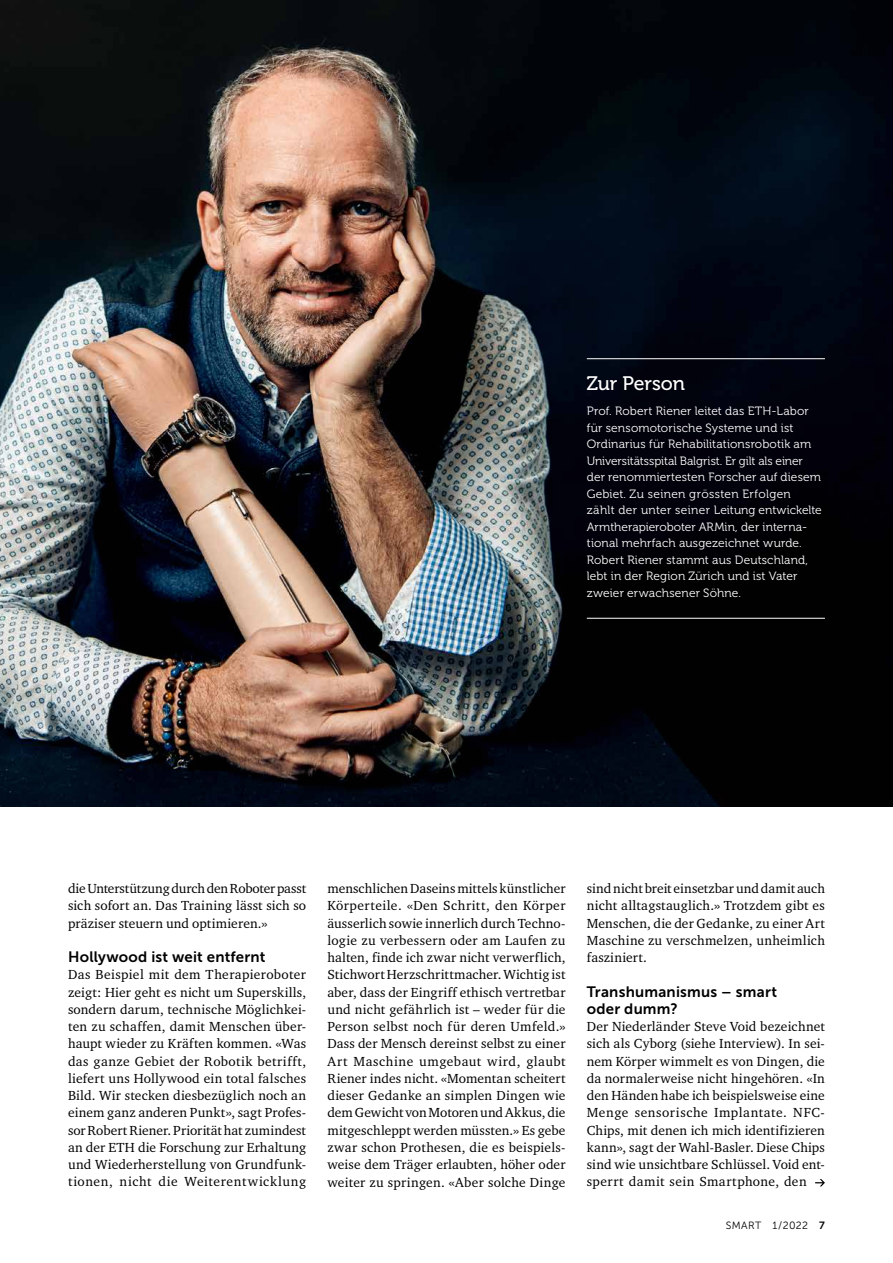
<style>
.page{position:relative;width:893px;height:1263px;background:#fff}
.page>*{position:absolute;margin:0;border:0;box-sizing:border-box;transform-origin:0 0}
.t1{font:19.5px "Museo 500";letter-spacing:-.005em;color:#fff}
.t2{font:15px/17.2px "Museo Sans 700";letter-spacing:.015em;color:#000}
.t3{font:13.5px/17.2px "Charter ITC Std";letter-spacing:.02em;color:#000;text-align:justify}
.t4{font:12px/16.5px "Museo 300";letter-spacing:.01em;color:#fff}
.t5{font:10.5px "Museo Sans 300";letter-spacing:.04em;color:#000}
.s1{font-family:"Museo Sans 700"}
</style>
<div class="page">
<img style="left:0;top:0;width:893px;height:807px">
<svg style="left:815px;top:1179px;width:10px;height:7px"></svg>
<hr style="left:587px;top:358px;width:238px;height:1px;background:#fff">
<hr style="left:587px;top:618px;width:238px;height:1px;background:#fff">
<h1 class="t1" style="left:587px;top:373px;width:100px">Zur Person</h1>
<p class="t4" style="left:587px;top:403px;width:236px">Prof. Robert Riener leitet das ETH-Labor für sensomotorische Systeme und ist Ordinarius für Rehabilitationsrobotik am Universitätsspital Balgrist. Er gilt als einer der renommiertesten Forscher auf diesem Gebiet. Zu seinen grössten Erfolgen zählt der unter seiner Leitung entwickelte Armtherapieroboter ARMin, der interna&shy;tional mehrfach ausgezeichnet wurde.<br>Robert Riener stammt aus Deutschland, lebt in der Region Zürich und ist Vater zweier erwachsener Söhne.</p>
<p class="t3" style="left:68px;top:880px;width:240px">die Unterstützung durch den Roboter passt sich sofort an. Das Training lässt sich so präziser steuern und optimieren.»</p>
<p class="t2" style="left:68px;top:948px;width:199px">Hollywood ist weit entfernt</p>
<p class="t3" style="left:68px;top:966px;width:240px">Das Beispiel mit dem Therapieroboter zeigt: Hier geht es nicht um Superskills, sondern darum, technische Möglichkei&shy;ten zu schaffen, damit Menschen über&shy;haupt wieder zu Kräften kommen. «Was das ganze Gebiet der Robotik betrifft, liefert uns Hollywood ein total falsches Bild. Wir stecken diesbezüglich noch an einem ganz anderen Punkt», sagt Profes&shy;sor Robert Riener. Priorität hat zumindest an der ETH die Forschung zur Erhaltung und Wiederherstellung von Grundfunk&shy;tionen, nicht die Weiterentwicklung</p>
<p class="t3" style="left:327px;top:880px;width:240px">menschlichen Daseins mittels künstlicher Körperteile. «Den Schritt, den Körper äusserlich sowie innerlich durch Techno&shy;logie zu verbessern oder am Laufen zu halten, finde ich zwar nicht verwerflich, Stichwort Herzschrittmacher. Wichtig ist aber, dass der Eingriff ethisch vertretbar und nicht gefährlich ist – weder für die Person selbst noch für deren Umfeld.» Dass der Mensch dereinst selbst zu einer Art Maschine umgebaut wird, glaubt Riener indes nicht. «Momentan scheitert dieser Gedanke an simplen Dingen wie dem Gewicht von Motoren und Akkus, die mitgeschleppt werden müssten.» Es gebe zwar schon Prothesen, die es beispiels&shy;weise dem Träger erlaubten, höher oder weiter zu springen. «Aber solche Dinge</p>
<p class="t3" style="left:587px;top:880px;width:240px">sind nicht breit einsetzbar und damit auch nicht alltagstauglich.» Trotzdem gibt es Menschen, die der Gedanke, zu einer Art Maschine zu verschmelzen, unheimlich fasziniert.</p>
<p class="t2" style="left:587px;top:983px;width:192px">Transhumanismus – smart oder dumm?</p>
<p class="t3" style="left:587px;top:1018px;width:240px">Der Niederländer Steve Void bezeichnet sich als Cyborg (siehe Interview). In sei&shy;nem Körper wimmelt es von Dingen, die da normalerweise nicht hingehören. «In den Händen habe ich beispielsweise eine Menge sensorische Implantate. NFC-Chips, mit denen ich mich identifizieren kann», sagt der Wahl-Basler. Diese Chips sind wie unsichtbare Schlüssel. Void ent&shy;sperrt damit sein Smartphone, den</p>
<p class="t5" style="left:726px;top:1220px;width:101px">SMART 1 / 2022 <span class="s1">7</span></p>
</div>
